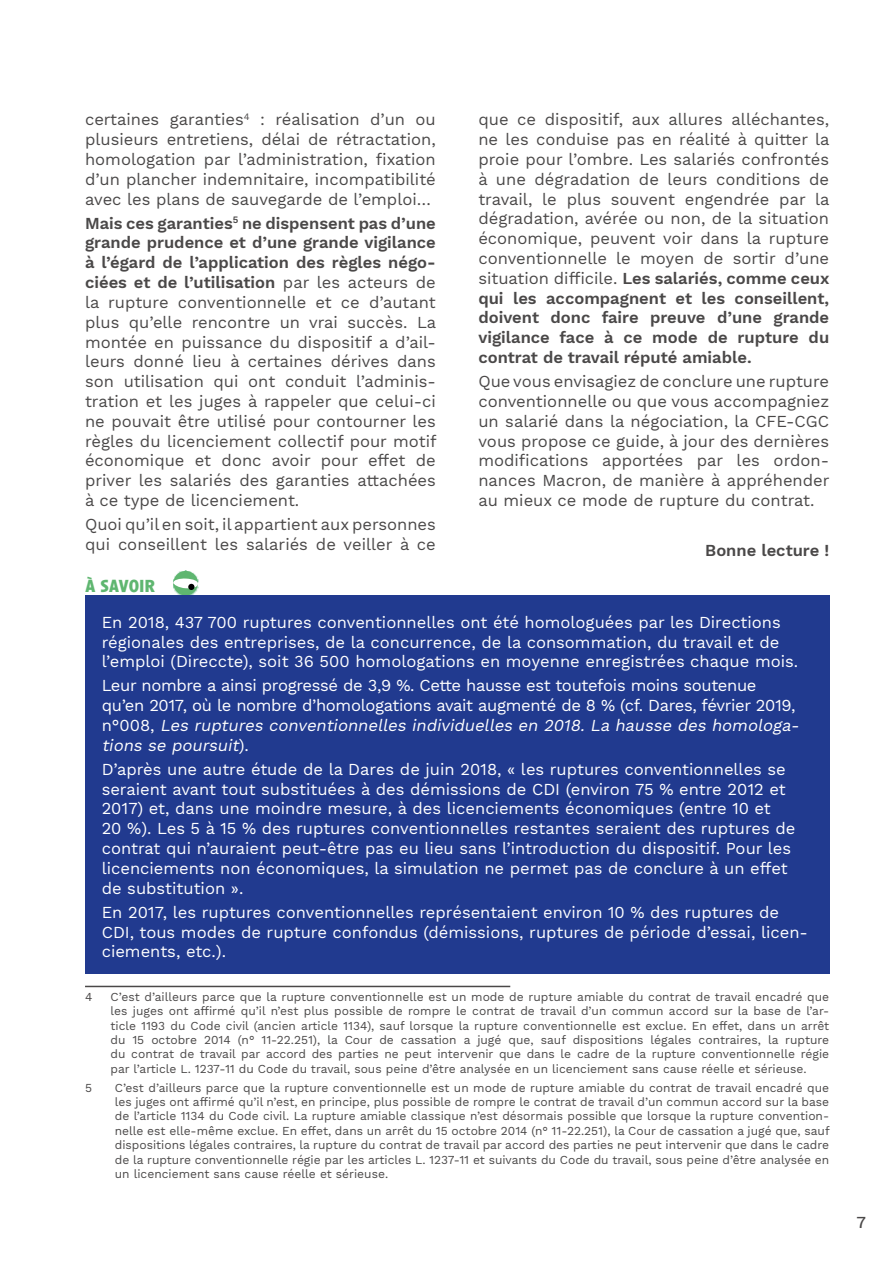
<style>
.page{position:relative;width:893px;height:1263px;background:#fff}
.page>*{position:absolute;margin:0;border:0;box-sizing:border-box;transform-origin:0 0}
.t1{font:700 18px "Anisette Pro";letter-spacing:-.015em;color:#5fb670}
.t2{font:16.5px/19.8px "Work Sans";color:#4a4848;text-align:justify}
.t3{font:16.5px/19.8px "Work Sans";color:#fff}
.t4{font:16.5px/19.8px "Work Sans";letter-spacing:-.02em;color:#fff}
.t5{font:600 16.5px "Work Sans";color:#4a4848}
.t6{font:500 16.5px "Work Sans";color:#4a4848}
.t7{font:12px/14.4px "Work Sans";color:#4a4848;text-align:justify}
.s1{font-weight:600}
.s2{font-style:italic}
</style>
<div class="page">
<hr style="left:85px;top:986px;width:425px;height:1px;background:#4a4848">
<div style="left:85px;top:595px;width:744px;height:379px;background:#213a8f"></div>
<img style="left:174px;top:571px;width:24px;height:24px">
<div style="left:173px;top:571px;width:25px;height:24px;background:#5fb670;border-radius:50%"></div>
<svg style="left:173px;top:578px;width:25px;height:12px"></svg>
<p class="t2" style="left:85px;top:111px;width:352px">certaines garanties<sup>4</sup> : réalisation d’un ou plusieurs entretiens, délai de rétractation, homologation par l’administration, fixation d’un plancher indemnitaire, incompatibilité avec les plans de sauvegarde de l’emploi…</p>
<p class="t2" style="left:85px;top:214px;width:353px"><span class="s1">Mais ces garanties</span><sup>5</sup> <span class="s1">ne dispensent pas d’une grande prudence et d’une grande vigilance à l’égard de l’application des règles négo&shy;ciées et de l’utilisation</span> par les acteurs de la rupture conventionnelle et ce d’autant plus qu’elle rencontre un vrai succès. La montée en puissance du dispositif a d’ail&shy;leurs donné lieu à certaines dérives dans son utilisation qui ont conduit l’adminis&shy;tration et les juges à rappeler que celui-ci ne pouvait être utilisé pour contourner les règles du licenciement collectif pour motif économique et donc avoir pour effet de priver les salariés des garanties attachées à ce type de licenciement.</p>
<p class="t2" style="left:85px;top:515px;width:352px">Quoi qu’il en soit, il appartient aux personnes qui conseillent les salariés de veiller à ce</p>
<p class="t1" style="left:85px;top:573px;width:72px">À SAVOIR</p>
<p class="t2" style="left:478px;top:111px;width:353px">que ce dispositif, aux allures alléchantes, ne les conduise pas en réalité à quitter la proie pour l’ombre. Les salariés confrontés à une dégradation de leurs conditions de travail, le plus souvent engendrée par la dégradation, avérée ou non, de la situation économique, peuvent voir dans la rupture conventionnelle le moyen de sortir d’une situation difficile. <span class="s1">Les salariés, comme ceux qui les accompagnent et les conseillent, doivent donc faire preuve d’une grande vigilance face à ce mode de rupture du contrat de travail réputé amiable.</span></p>
<p class="t2" style="left:478px;top:372px;width:353px">Que vous envisagiez de conclure une rupture conventionnelle ou que vous accompagniez un salarié dans la négociation, la CFE-CGC vous propose ce guide, à jour des dernières modifications apportées par les ordon&shy;nances Macron, de manière à appréhender au mieux ce mode de rupture du contrat.</p>
<p class="t5" style="left:705px;top:540px;width:125px">Bonne lecture !</p>
<p class="t3" style="left:102px;top:613px;width:698px">En 2018, 437 700 ruptures conventionnelles ont été homologuées par les Directions régionales des entreprises, de la concurrence, de la consommation, du travail et de l’emploi (Direccte), soit 36 500 homologations en moyenne enregistrées chaque mois.</p>
<p class="t4" style="left:102px;top:676px;width:702px">Leur nombre a ainsi progressé de 3,9 %. Cette hausse est toutefois moins soutenue qu’en 2017, où le nombre d’homologations avait augmenté de 8 % (cf. Dares, février 2019, n ° 0 0 8 , <span class="s2">Les ruptures conventionnelles individuelles en 2018. La hausse des homologa&shy;tions se poursuit</span>) .</p>
<p class="t3" style="left:102px;top:760px;width:695px">D’après une autre étude de la Dares de juin 2018, « les ruptures conventionnelles se seraient avant tout substituées à des démissions de CDI (environ 75 % entre 2012 et 2017) et, dans une moindre mesure, à des licenciements économiques (entre 10 et<br>20 %). Les 5 à 15 % des ruptures conventionnelles restantes seraient des ruptures de contrat qui n’auraient peut-être pas eu lieu sans l’introduction du dispositif. Pour les licenciements non économiques, la simulation ne permet pas de conclure à un effet de substitution ».</p>
<p class="t3" style="left:102px;top:903px;width:708px">En 2017, les ruptures conventionnelles représentaient environ 10 % des ruptures de<br>CDI, tous modes de rupture confondus (démissions, ruptures de période d’essai, licen&shy;ciements, etc.).</p>
<p class="t7" style="left:85px;top:990px;width:9px">4</p>
<p class="t7" style="left:111px;top:990px;width:720px">C’est d’ailleurs parce que la rupture conventionnelle est un mode de rupture amiable du contrat de travail encadré que les juges ont affirmé qu’il n’est plus possible de rompre le contrat de travail d’un commun accord sur la base de l’ar&shy;ticle 1193 du Code civil (ancien article 1134), sauf lorsque la rupture conventionnelle est exclue. En effet, dans un arrêt du 15 octobre 2014 (n° 11-22.251), la Cour de cassation a jugé que, sauf dispositions légales contraires, la rupture du contrat de travail par accord des parties ne peut intervenir que dans le cadre de la rupture conventionnelle régie par l’article L. 1237-11 du Code du travail, sous peine d’être analysée en un licenciement sans cause réelle et sérieuse.</p>
<p class="t7" style="left:85px;top:1081px;width:8px">5</p>
<p class="t7" style="left:115px;top:1081px;width:716px">C’est d’ailleurs parce que la rupture conventionnelle est un mode de rupture amiable du contrat de travail encadré que les juges ont affirmé qu’il n’est, en principe, plus possible de rompre le contrat de travail d’un commun accord sur la base de l’article 1134 du Code civil. La rupture amiable classique n’est désormais possible que lorsque la rupture convention&shy;nelle est elle-même exclue. En effet, dans un arrêt du 15 octobre 2014 (n° 11-22.251), la Cour de cassation a jugé que, sauf dispositions légales contraires, la rupture du contrat de travail par accord des parties ne peut intervenir que dans le cadre de la rupture conventionnelle régie par les articles L. 1237-11 et suivants du Code du travail, sous peine d’être analysée en un licenciement sans cause réelle et sérieuse.</p>
<p class="t6" style="left:856px;top:1213px;width:11px">7</p>
</div>
